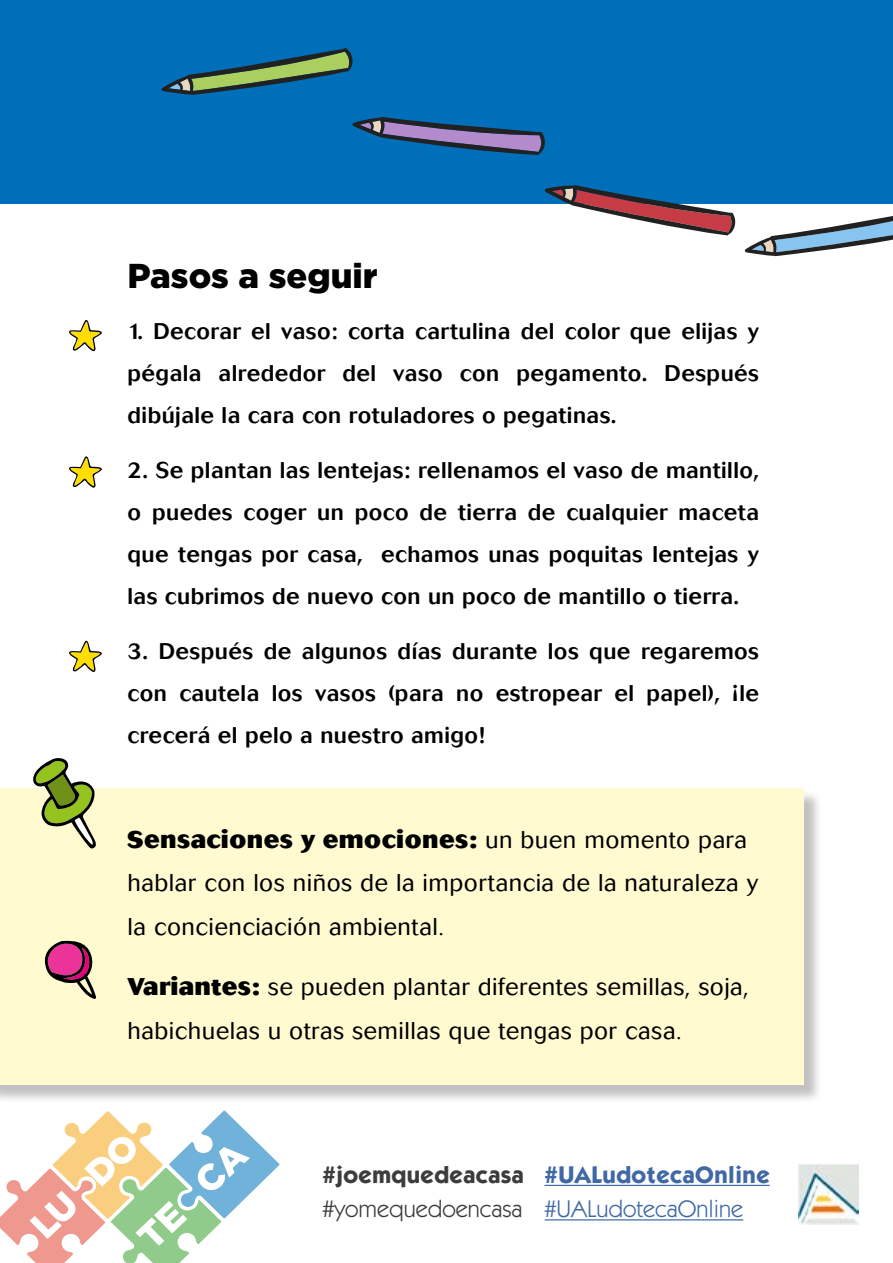
<style>
.page{position:relative;width:893px;height:1263px;background:#fff}
.page>*{position:absolute;margin:0;border:0;box-sizing:border-box;transform-origin:0 0}
.t1{font:900 34.5px "Gotham";color:#000}
.t2{font:300 24px/43.5px "Cosmos";letter-spacing:.02em;color:#000}
.t3{font:700 24px "Itc Kabel";letter-spacing:.02em;color:#3f68a5}
.t4{font:24px "Itc Kabel";color:#3f68a5}
.t5{font:24px "Itc Kabel";color:#3c3c3b}
.t6{font:700 24px "Itc Kabel";letter-spacing:.02em;color:#3c3c3b}
.t7{font:500 22.5px/42px "Cosmos";letter-spacing:.02em;color:#000;text-align:justify}
.s1{font-weight:800}
</style>
<div class="page">
<div style="left:0;top:0;width:893px;height:204px;background:#006fb9"></div>
<div style="left:0;top:791px;width:822px;height:313px;background:#000;opacity:.25"></div>
<div style="left:0;top:788px;width:804px;height:297px;background:#fffad0"></div>
<svg style="left:44px;top:941px;width:52px;height:58px"></svg>
<svg style="left:33px;top:758px;width:63px;height:91px"></svg>
<svg style="left:69px;top:320px;width:33px;height:31px"></svg>
<svg style="left:69px;top:456px;width:33px;height:32px"></svg>
<svg style="left:69px;top:640px;width:33px;height:32px"></svg>
<svg style="left:744px;top:216px;width:149px;height:40px"></svg>
<svg style="left:352px;top:117px;width:193px;height:38px"></svg>
<svg style="left:544px;top:185px;width:192px;height:51px"></svg>
<svg style="left:161px;top:48px;width:192px;height:47px"></svg>
<svg style="left:0;top:1088px;width:286px;height:175px"></svg>
<hr style="left:545px;top:1185px;width:225px;height:1px;background:#3f68a5">
<hr style="left:545px;top:1219px;width:198px;height:1px;background:#3f68a5">
<img style="left:798px;top:1164px;width:61px;height:61px">
<h1 class="t1" style="left:128px;top:256px;width:252px">Pasos a seguir</h1>
<p class="t7" style="left:128px;top:310px;width:633px">1. Decorar el vaso: corta cartulina del color que elijas y pégala alrededor del vaso con pegamento. Después dibújale la cara con rotuladores o pegatinas.</p>
<p class="t7" style="left:128px;top:449px;width:633px">2. Se plantan las lentejas: rellenamos el vaso de mantillo, o puedes coger un poco de tierra de cualquier maceta que tengas por casa, echamos unas poquitas lentejas y las cubrimos de nuevo con un poco de mantillo o tierra.</p>
<p class="t7" style="left:128px;top:630px;width:633px">3. Después de algunos días durante los que regaremos con cautela los vasos (para no estropear el papel), ¡le crecerá el pelo a nuestro amigo!</p>
<p class="t2" style="left:128px;top:818px;width:632px"><span class="s1">Sensaciones y emociones:</span> un buen momento para hablar con los niños de la importancia de la naturaleza y la concienciación ambiental.</p>
<p class="t2" style="left:128px;top:965px;width:623px"><span class="s1">Variantes:</span> se pueden plantar diferentes semillas, soja, habichuelas u otras semillas que tengas por casa.</p>
<p class="t6" style="left:322px;top:1160px;width:203px">#joemquedeacasa</p>
<p class="t5" style="left:322px;top:1195px;width:201px">#yomequedoencasa</p>
<p class="t3" style="left:545px;top:1160px;width:227px">#UALudotecaOnline</p>
<p class="t4" style="left:545px;top:1195px;width:200px">#UALudotecaOnline</p>
</div>
